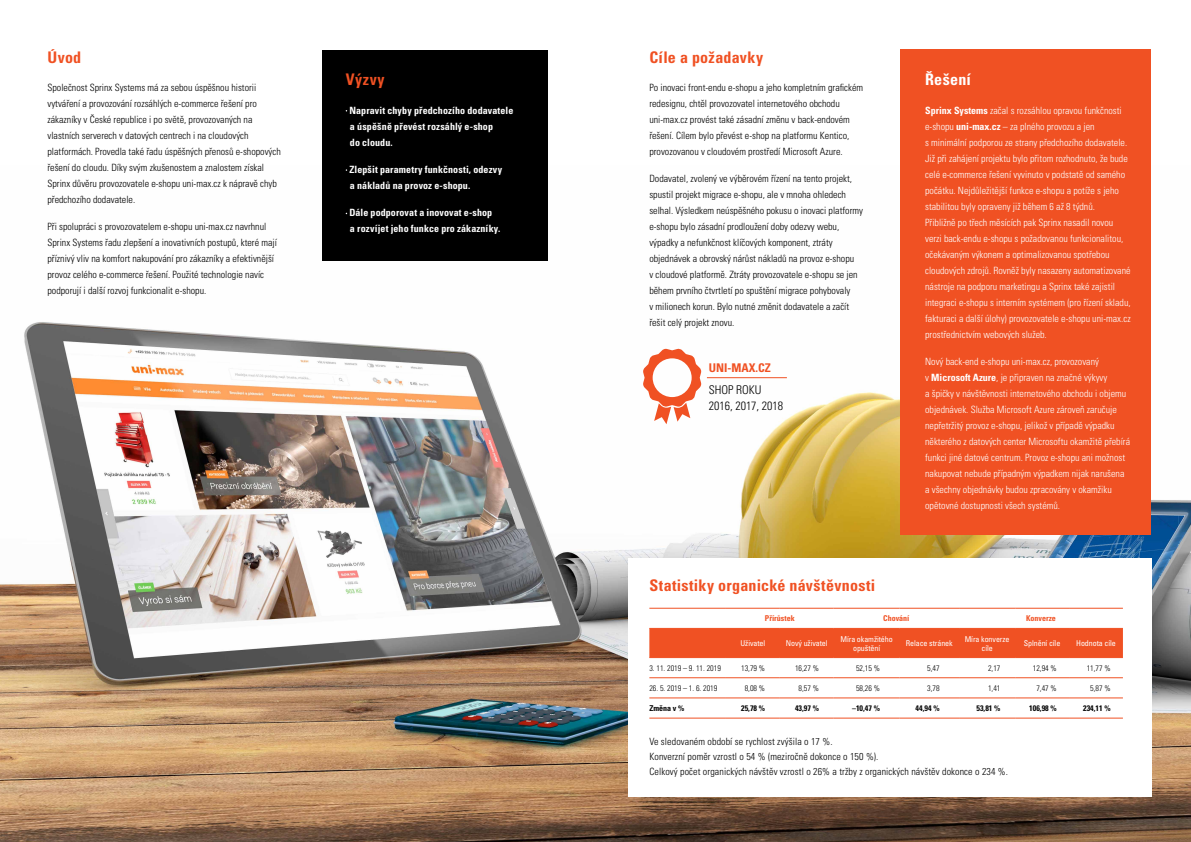
<style>
.page{position:relative;width:1191px;height:842px;background:#fff}
.page>*{position:absolute;margin:0;border:0;box-sizing:border-box;transform-origin:0 0}
.t1{font:700 condensed 16px "Univers CE";letter-spacing:.02em;color:#f05123}
.t2{font:700 condensed 16px "Univers CE";letter-spacing:.015em;color:#fff}
.t3{font:300 condensed 12px/16px "Univers CE";color:#000}
.t4{font:700 condensed 12px "Univers CE";color:#f05123}
.t5{font:300 condensed 10px/16px "Univers CE";color:#000}
.t6{font:300 condensed 10px/16px "Univers CE";color:#fff}
.t7{font:700 condensed 10px/16px "Univers CE";letter-spacing:.01em;color:#fff}
.t8{font:300 condensed 8px "Univers CE";color:#000}
.t9{font:condensed 8px/9px "Univers CE";letter-spacing:-.01em;color:#fff;text-align:center}
.t10{font:700 condensed 8px "Univers CE";color:#000}
.t11{font:700 condensed 8px "Univers CE";color:#f05123}
.s1{font-weight:700}
</style>
<div class="page">
<img style="left:0;top:322px;width:1191px;height:520px">
<div style="left:900px;top:49px;width:251px;height:486px;background:#f05123"></div>
<div style="left:322px;top:50px;width:226px;height:211px;background:#000"></div>
<svg style="left:643px;top:348px;width:58px;height:76px"></svg>
<hr style="left:707px;top:377px;width:80px;height:1px;background:#f05123">
<div style="left:628px;top:558px;width:523px;height:239px;background:#fff"></div>
<div style="left:649px;top:629px;width:474px;height:28px;background:#f05123"></div>
<hr style="left:649px;top:628px;width:77px;height:1px;background:#f05123">
<hr style="left:726px;top:628px;width:54px;height:1px;background:#f05123">
<hr style="left:780px;top:628px;width:53px;height:1px;background:#f05123">
<hr style="left:833px;top:628px;width:66px;height:1px;background:#f05123">
<hr style="left:899px;top:628px;width:60px;height:1px;background:#f05123">
<hr style="left:959px;top:628px;width:56px;height:1px;background:#f05123">
<hr style="left:1015px;top:628px;width:54px;height:1px;background:#f05123">
<hr style="left:1069px;top:628px;width:54px;height:1px;background:#f05123">
<hr style="left:649px;top:657px;width:77px;height:1px;background:#f05123">
<hr style="left:726px;top:657px;width:54px;height:1px;background:#f05123">
<hr style="left:780px;top:657px;width:53px;height:1px;background:#f05123">
<hr style="left:833px;top:657px;width:66px;height:1px;background:#f05123">
<hr style="left:899px;top:657px;width:60px;height:1px;background:#f05123">
<hr style="left:959px;top:657px;width:56px;height:1px;background:#f05123">
<hr style="left:1015px;top:657px;width:54px;height:1px;background:#f05123">
<hr style="left:1069px;top:657px;width:54px;height:1px;background:#f05123">
<hr style="left:649px;top:678px;width:77px;height:1px;background:#f05123">
<hr style="left:726px;top:678px;width:54px;height:1px;background:#f05123">
<hr style="left:780px;top:678px;width:53px;height:1px;background:#f05123">
<hr style="left:833px;top:678px;width:66px;height:1px;background:#f05123">
<hr style="left:899px;top:678px;width:60px;height:1px;background:#f05123">
<hr style="left:959px;top:678px;width:56px;height:1px;background:#f05123">
<hr style="left:1015px;top:678px;width:54px;height:1px;background:#f05123">
<hr style="left:1069px;top:678px;width:54px;height:1px;background:#f05123">
<hr style="left:649px;top:698px;width:77px;height:1px;background:#f05123">
<hr style="left:726px;top:698px;width:54px;height:1px;background:#f05123">
<hr style="left:780px;top:698px;width:53px;height:1px;background:#f05123">
<hr style="left:833px;top:698px;width:66px;height:1px;background:#f05123">
<hr style="left:899px;top:698px;width:60px;height:1px;background:#f05123">
<hr style="left:959px;top:698px;width:56px;height:1px;background:#f05123">
<hr style="left:1015px;top:698px;width:54px;height:1px;background:#f05123">
<hr style="left:1069px;top:698px;width:54px;height:1px;background:#f05123">
<hr style="left:649px;top:718px;width:77px;height:1px;background:#f05123">
<hr style="left:726px;top:718px;width:54px;height:1px;background:#f05123">
<hr style="left:780px;top:718px;width:53px;height:1px;background:#f05123">
<hr style="left:833px;top:718px;width:66px;height:1px;background:#f05123">
<hr style="left:899px;top:718px;width:60px;height:1px;background:#f05123">
<hr style="left:959px;top:718px;width:56px;height:1px;background:#f05123">
<hr style="left:1015px;top:718px;width:54px;height:1px;background:#f05123">
<hr style="left:1069px;top:718px;width:54px;height:1px;background:#f05123">
<hr style="left:649px;top:608px;width:77px;height:1px;background:#f05123">
<hr style="left:726px;top:608px;width:54px;height:1px;background:#f05123">
<hr style="left:780px;top:608px;width:53px;height:1px;background:#f05123">
<hr style="left:833px;top:608px;width:66px;height:1px;background:#f05123">
<hr style="left:899px;top:608px;width:60px;height:1px;background:#f05123">
<hr style="left:959px;top:608px;width:56px;height:1px;background:#f05123">
<hr style="left:1015px;top:608px;width:54px;height:1px;background:#f05123">
<hr style="left:1069px;top:608px;width:54px;height:1px;background:#f05123">
<h1 class="t1" style="left:47px;top:48px;width:35px">Úvod</h1>
<h1 class="t1" style="left:649px;top:48px;width:115px">Cíle a požadavky</h1>
<p class="t5" style="left:47px;top:79px;width:235px">Společnost Sprinx Systems má za sebou úspěšnou historii vytváření a provozování rozsáhlých e-commerce řešení pro zákazníky v České republice i po světě, provozovaných na vlastních serverech v datových centrech i na cloudových platformách. Provedla také řadu úspěšných přenosů e-shopových řešení do cloudu. Díky svým zkušenostem a znalostem získal Sprinx důvěru provozovatele e-shopu uni-max.cz k nápravě chyb předchozího dodavatele.</p>
<p class="t5" style="left:47px;top:219px;width:231px">Při spolupráci s provozovatelem e-shopu uni-max.cz navrhnul Sprinx Systems řadu zlepšení a inovativních postupů, které mají příznivý vliv na komfort nakupování pro zákazníky a efektivnější provoz celého e-commerce řešení. Použité technologie navíc podporují i další rozvoj funkcionalit e-shopu.</p>
<h1 class="t1" style="left:346px;top:71px;width:40px">Výzvy</h1>
<p class="t7" style="left:349px;top:102px;width:165px">Napravit chyby předchozího dodavatele a úspěšně převést rozsáhlý e-shop<br>do cloudu.</p>
<p class="t7" style="left:349px;top:162px;width:154px">Zlepšit parametry funkčnosti, odezvy a nákladů na provoz e-shopu.</p>
<p class="t7" style="left:349px;top:205px;width:153px">Dále podporovat a inovovat e-shop<br>a rozvíjet jeho funkce pro zákazníky.</p>
<p class="t5" style="left:649px;top:79px;width:215px">Po inovaci front-endu e-shopu a jeho kompletním grafickém redesignu, chtěl provozovatel internetového obchodu uni-max.cz provést také zásadní změnu v back-endovém řešení. Cílem bylo převést e-shop na platformu Kentico, provozovanou v cloudovém prostředí Microsoft Azure.</p>
<p class="t5" style="left:649px;top:171px;width:215px">Dodavatel, zvolený ve výběrovém řízení na tento projekt, spustil projekt migrace e-shopu, ale v mnoha ohledech selhal. Výsledkem neúspěšného pokusu o inovaci platformy e-shopu bylo zásadní prodloužení doby odezvy webu, výpadky a nefunkčnost klíčových komponent, ztráty objednávek a obrovský nárůst nákladů na provoz e-shopu<br>v cloudové platformě. Ztráty provozovatele e-shopu se jen během prvního čtvrtletí po spuštění migrace pohybovaly<br>v milionech korun. Bylo nutné změnit dodavatele a začít řešit celý projekt znovu.</p>
<p class="t4" style="left:708px;top:361px;width:64px">UNI-MAX.CZ</p>
<p class="t3" style="left:708px;top:382px;width:76px">SHOP ROKU<br>2016, 2017, 2018</p>
<h1 class="t1" style="left:649px;top:576px;width:227px">Statistiky organické návštěvnosti</h1>
<h1 class="t2" style="left:925px;top:71px;width:47px">Řešení</h1>
<p class="t6" style="left:925px;top:102px;width:207px"><span class="s1">Sprinx Systems</span> začal s rozsáhlou opravou funkčnosti e-shopu <span class="s1">uni-max.cz</span> – za plného provozu a jen<br>s minimální podporou ze strany předchozího dodavatele.<br>Již při zahájení projektu bylo přitom rozhodnuto, že bude celé e-commerce řešení vyvinuto v podstatě od samého počátku. Nejdůležitější funkce e-shopu a potíže s jeho stabilitou byly opraveny již během 6 až 8 týdnů.<br>Přibližně po třech měsících pak Sprinx nasadil novou verzi back-endu e-shopu s požadovanou funkcionalitou, očekávaným výkonem a optimalizovanou spotřebou cloudových zdrojů. Rovněž byly nasazeny automatizované nástroje na podporu marketingu a Sprinx také zajistil integraci e-shopu s interním systémem (pro řízení skladu, fakturaci a další úlohy) provozovatele e-shopu uni-max.cz prostřednictvím webových služeb.</p>
<p class="t6" style="left:925px;top:354px;width:206px">Nový back-end e-shopu uni-max.cz, provozovaný<br>v <span class="s1">Microsoft Azure</span>, je připraven na značné výkyvy<br>a špičky v návštěvnosti internetového obchodu i objemu objednávek. Služba Microsoft Azure zároveň zaručuje nepřetržitý provoz e-shopu, jelikož v případě výpadku některého z datových center Microsoftu okamžitě přebírá funkci jiné datové centrum. Provoz e-shopu ani možnost nakupovat nebude případným výpadkem nijak narušena a všechny objednávky budou zpracovány v okamžiku opětovné dostupnosti všech systémů.</p>
<p class="t11" style="left:765px;top:614px;width:31px">Přírůstek</p>
<p class="t11" style="left:883px;top:614px;width:28px">Chování</p>
<p class="t11" style="left:1026px;top:614px;width:31px">Konverze</p>
<p class="t9" style="left:740px;top:639px;width:26px">Uživatel</p>
<p class="t9" style="left:786px;top:639px;width:43px">Nový uživatel</p>
<p class="t9" style="left:840px;top:634px;width:54px">Míra okamžitého opuštění</p>
<p class="t9" style="left:905px;top:639px;width:48px">Relace stránek</p>
<p class="t9" style="left:964px;top:634px;width:46px">Míra konverze cíle</p>
<p class="t9" style="left:1023px;top:639px;width:38px">Splnění cíle</p>
<p class="t9" style="left:1076px;top:639px;width:41px">Hodnota cíle</p>
<p class="t8" style="left:649px;top:663px;width:73px">3. 11. 2019 – 9. 11. 2019</p>
<p class="t8" style="left:741px;top:663px;width:25px">13,79 %</p>
<p class="t8" style="left:795px;top:663px;width:25px">16,27 %</p>
<p class="t8" style="left:856px;top:663px;width:25px">52,15 %</p>
<p class="t8" style="left:927px;top:663px;width:14px">5,47</p>
<p class="t8" style="left:988px;top:663px;width:14px">2,17</p>
<p class="t8" style="left:1032px;top:663px;width:25px">12,94 %</p>
<p class="t8" style="left:1086px;top:663px;width:25px">11,77 %</p>
<p class="t8" style="left:649px;top:683px;width:69px">26. 5. 2019 – 1. 6. 2019</p>
<p class="t8" style="left:744px;top:683px;width:22px">8,08 %</p>
<p class="t8" style="left:798px;top:683px;width:22px">8,57 %</p>
<p class="t8" style="left:856px;top:683px;width:25px">58,26 %</p>
<p class="t8" style="left:927px;top:683px;width:14px">3,78</p>
<p class="t8" style="left:988px;top:683px;width:14px">1,41</p>
<p class="t8" style="left:1036px;top:683px;width:22px">7,47 %</p>
<p class="t8" style="left:1090px;top:683px;width:22px">5,87 %</p>
<p class="t10" style="left:649px;top:704px;width:37px">Změna v %</p>
<p class="t10" style="left:741px;top:704px;width:25px">25,78 %</p>
<p class="t10" style="left:795px;top:704px;width:25px">43,97 %</p>
<p class="t10" style="left:852px;top:704px;width:29px">–10,47 %</p>
<p class="t10" style="left:915px;top:704px;width:25px">44,94 %</p>
<p class="t10" style="left:976px;top:704px;width:25px">53,81 %</p>
<p class="t10" style="left:1029px;top:704px;width:29px">106,98 %</p>
<p class="t10" style="left:1083px;top:704px;width:29px">234,11 %</p>
<p class="t5" style="left:649px;top:734px;width:360px;line-height:15px">Ve sledovaném období se rychlost zvýšila o 17 %.<br>Konverzní poměr vzrostl o 54 % (meziročně dokonce o 150 %).<br>Celkový počet organických návštěv vzrostl o 26% a tržby z organických návštěv dokonce o 234 %.</p>
</div>
